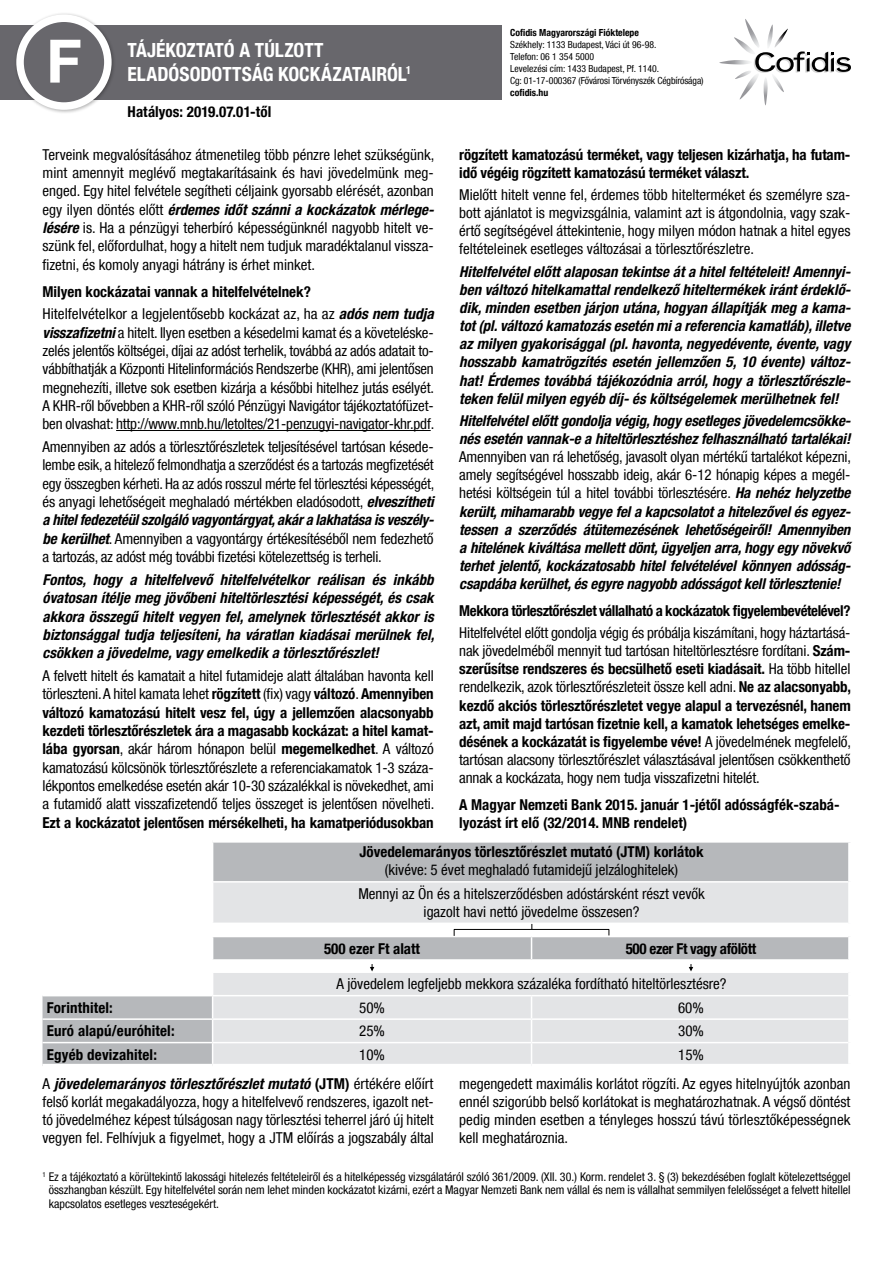
<style>
.page{position:relative;width:893px;height:1263px;background:#fff}
.page>*{position:absolute;margin:0;border:0;box-sizing:border-box;transform-origin:0 0}
.t1{font:700 60px "Helvetica Neue LT Com";color:#fff}
.t2{font:700 condensed 19.5px/23.4px "Helvetica Neue LT Com";color:#fff}
.t3{font:condensed 15px/18.3px "Helvetica Neue LT Com";color:#000;text-align:justify}
.t4{font:italic 700 condensed 15px/18.1px "Helvetica Neue LT Com";letter-spacing:-.01em;color:#000;text-align:justify}
.t5{font:700 condensed 15px/18.1px "Helvetica Neue LT Com";letter-spacing:-.01em;color:#000}
.t6{font:700 condensed 15px "Helvetica Neue LT Com";letter-spacing:.01em;color:#000}
.t7{font:condensed 12px/13.5px "Helvetica Neue LT Com";color:#000;text-align:justify}
.t8{font:condensed 9.75px/12px "Helvetica Neue LT Com";color:#000}
.t9{font:700 condensed 9.75px "Helvetica Neue LT Com";color:#000}
.s1{font-weight:400;font-style:normal}
.s2{font-weight:700}
.s3{font-weight:700;font-style:italic}
</style>
<div class="page">
<hr style="left:116px;top:430px;width:315px;height:1px;background:#000">
<div style="left:213px;top:843px;width:635px;height:38px;background:#b6b8bb"></div>
<div style="left:213px;top:882px;width:635px;height:40px;background:#e3e4e6"></div>
<svg style="left:43px;top:924px;width:806px;height:140px"></svg>
<svg style="left:719px;top:19px;width:132px;height:86px"></svg>
<div style="left:0;top:25px;width:502px;height:74px;background:#68676c"></div>
<div style="left:13px;top:12px;width:102px;height:102px;background:#000;opacity:.3"></div>
<div style="left:20px;top:18px;width:88px;height:88px;background:#68676c;border-radius:50%"></div>
<div style="left:16px;top:15px;width:96px;height:95px;border:8px solid #fff;border-radius:50%"></div>
<h1 class="t1" style="left:46px;top:23px;width:37px">F</h1>
<h2 class="t2" style="left:128px;top:39px;width:285px">TÁJÉKOZTATÓ A TÚLZOTT<br>ELADÓSODOTTSÁG KOCKÁZATAIRÓL<sup>1</sup></h2>
<p class="t6" style="left:128px;top:103px;width:145px">Hatályos: 2019.07.01-től</p>
<p class="t9" style="left:510px;top:26px;width:130px">Cofidis Magyarországi Fióktelepe</p>
<p class="t8" style="left:510px;top:38px;width:195px">Székhely: 1133 Budapest, Váci út 96-98.<br>Telefon: 06 1 354 5000<br>Levelezési cím: 1433 Budapest, Pf. 1140.<br>Cg: 01-17-000367 (Fővárosi Törvényszék Cégbírósága)</p>
<p class="t9" style="left:510px;top:86px;width:40px">cofidis.hu</p>
<p class="t5" style="left:459px;top:145px;width:393px">rögzített kamatozású terméket, vagy teljesen kizárhatja, ha futam&shy;idő végéig rögzített kamatozású terméket választ.</p>
<p class="t3" style="left:459px;top:185px;width:393px">Mielőtt hitelt venne fel, érdemes több hitelterméket és személyre sza&shy;bott ajánlatot is megvizsgálnia, valamint azt is átgondolnia, vagy szak&shy;értő segítségével áttekintenie, hogy milyen módon hatnak a hitel egyes feltételeinek esetleges változásai a törlesztőrészletre.</p>
<p class="t4" style="left:459px;top:262px;width:393px">Hitelfelvétel előtt alaposan tekintse át a hitel feltételeit! Amennyi&shy;ben változó hitelkamattal rendelkező hiteltermékek iránt érdeklő&shy;dik, minden esetben járjon utána, hogyan állapítják meg a kama&shy;tot (pl. változó kamatozás esetén mi a referencia kamatláb), illetve az milyen gyakorisággal (pl. havonta, negyedévente, évente, vagy hosszabb kamatrögzítés esetén jellemzően 5, 10 évente) változ&shy;hat! Érdemes továbbá tájékozódnia arról, hogy a törlesztőrészle&shy;teken felül milyen egyéb díj- és költségelemek merülhetnek fel!</p>
<p class="t4" style="left:459px;top:412px;width:393px">Hitelfelvétel előtt gondolja végig, hogy esetleges jövedelemcsökke&shy;nés esetén vannak-e a hiteltörlesztéshez felhasználható tartalékai!</p>
<p class="t4" style="left:459px;top:448px;width:393px"><span class="s1">Amennyiben van rá lehetőség, javasolt olyan mértékű tartalékot képezni, amely segítségével hosszabb ideig, akár 6-12 hónapig képes a megél&shy;hetési költségein túl a hitel további törlesztésére.</span> Ha nehéz helyzetbe került, mihamarabb vegye fel a kapcsolatot a hitelezővel és egyez&shy;tessen a szerződés átütemezésének lehetőségeiről! Amennyiben a hitelének kiváltása mellett dönt, ügyeljen arra, hogy egy növekvő terhet jelentő, kockázatosabb hitel felvételével könnyen adósság&shy;csapdába kerülhet, és egyre nagyobb adósságot kell törlesztenie!</p>
<p class="t5" style="left:459px;top:601px;width:393px">Mekkora törlesztőrészlet vállalható a kockázatok figyelembevételével?</p>
<p class="t3" style="left:459px;top:623px;width:393px">Hitelfelvétel előtt gondolja végig és próbálja kiszámítani, hogy háztartásá&shy;nak jövedelméből mennyit tud tartósan hiteltörlesztésre fordítani. <span class="s2">Szám&shy;szerűsítse rendszeres és becsülhető eseti kiadásait.</span> Ha több hitellel rendelkezik, azok törlesztőrészleteit össze kell adni. <span class="s2">Ne az alacsonyabb, kezdő akciós törlesztőrészletet vegye alapul a tervezésnél, hanem azt, amit majd tartósan fizetnie kell, a kamatok lehetséges emelke&shy;désének a kockázatát is figyelembe véve!</span> A jövedelmének megfelelő, tartósan alacsony törlesztőrészlet választásával jelentősen csökkenthető annak a kockázata, hogy nem tudja visszafizetni hitelét.</p>
<p class="t5" style="left:459px;top:795px;width:382px">A Magyar Nemzeti Bank 2015. január 1-jétől adósságfék-szabá&shy;lyozást írt elő (32/2014. MNB rendelet)</p>
<p class="t5" style="left:359px;top:843px;width:346px">Jövedelemarányos törlesztőrészlet mutató (JTM) korlátok</p>
<p class="t3" style="left:358px;top:858px;width:348px;line-height:23.4px;text-align:center">(kivéve: 5 évet meghaladó futamidejű jelzáloghitelek)<br>Mennyi az Ön és a hitelszerződésben adóstársként részt vevők</p>
<p class="t3" style="left:424px;top:902px;width:217px">igazolt havi nettó jövedelme összesen?</p>
<p class="t5" style="left:324px;top:939px;width:97px">500 ezer Ft alatt</p>
<p class="t5" style="left:626px;top:939px;width:132px">500 ezer Ft vagy afölött</p>
<p class="t3" style="left:336px;top:975px;width:392px">A jövedelem legfeljebb mekkora százaléka fordítható hiteltörlesztésre?</p>
<p class="t3" style="left:43px;top:145px;width:393px">Terveink megvalósításához átmenetileg több pénzre lehet szükségünk, mint amennyit meglévő megtakarításaink és havi jövedelmünk meg&shy;enged. Egy hitel felvétele segítheti céljaink gyorsabb elérését, azonban egy ilyen döntés előtt <span class="s3">érdemes időt szánni a kockázatok mérlege&shy;lésére</span> is. Ha a pénzügyi teherbíró képességünknél nagyobb hitelt ve&shy;szünk fel, előfordulhat, hogy a hitelt nem tudjuk maradéktalanul vissza&shy;fizetni, és komoly anyagi hátrány is érhet minket.</p>
<p class="t3" style="left:43px;top:280px;width:393px;line-height:22.6px"><span class="s2">Milyen kockázatai vannak a hitelfelvételnek?<br></span>Hitelfelvételkor a legjelentősebb kockázat az, ha az <span class="s3">adós nem tudja</span></p>
<p class="t3" style="left:43px;top:323px;width:393px"><span class="s3">visszafizetni</span> a hitelt. Ilyen esetben a késedelmi kamat és a követeléske&shy;zelés jelentős költségei, díjai az adóst terhelik, továbbá az adós adatait to&shy;vábbíthatják a Központi Hitelinformációs Rendszerbe (KHR), ami jelentősen megnehezíti, illetve sok esetben kizárja a későbbi hitelhez jutás esélyét.<br>A KHR-ről bővebben a KHR-ről szóló Pénzügyi Navigátor tájékoztatófüzet&shy;ben olvashat: http://www.mnb.hu/letoltes/21-penzugyi-navigator-khr.pdf.</p>
<p class="t3" style="left:43px;top:437px;width:393px">Amennyiben az adós a törlesztőrészletek teljesítésével tartósan késede&shy;lembe esik, a hitelező felmondhatja a szerződést és a tartozás megfizetését egy összegben kérheti. Ha az adós rosszul mérte fel törlesztési képességét, és anyagi lehetőségeit meghaladó mértékben eladósodott, <span class="s3">elveszítheti a hitel fedezetéül szolgáló vagyontárgyat, akár a lakhatása is veszély&shy;be kerülhet</span>. Amennyiben a vagyontárgy értékesítéséből nem fedezhető a tartozás, az adóst még további fizetési kötelezettség is terheli.</p>
<p class="t4" style="left:43px;top:570px;width:393px">Fontos, hogy a hitelfelvevő hitelfelvételkor reálisan és inkább óvatosan ítélje meg jövőbeni hiteltörlesztési képességét, és csak akkora összegű hitelt vegyen fel, amelynek törlesztését akkor is biztonsággal tudja teljesíteni, ha váratlan kiadásai merülnek fel, csökken a jövedelme, vagy emelkedik a törlesztőrészlet!</p>
<p class="t3" style="left:43px;top:666px;width:393px">A felvett hitelt és kamatait a hitel futamideje alatt általában havonta kell törleszteni. A hitel kamata lehet <span class="s2">rögzített</span> (fix) vagy <span class="s2">változó</span>. <span class="s2">Amennyiben változó kamatozású hitelt vesz fel, úgy a jellemzően alacsonyabb kezdeti törlesztőrészletek ára a magasabb kockázat: a hitel kamat&shy;lába gyorsan</span>, akár három hónapon belül <span class="s2">megemelkedhet</span>. A változó kamatozású kölcsönök törlesztőrészlete a referenciakamatok 1-3 száza&shy;lékpontos emelkedése esetén akár 10-30 százalékkal is növekedhet, ami a futamidő alatt visszafizetendő teljes összeget is jelentősen növelheti.</p>
<p class="t5" style="left:43px;top:813px;width:393px">Ezt a kockázatot jelentősen mérsékelheti, ha kamatperiódusokban</p>
<p class="t6" style="left:47px;top:998px;width:68px">Forinthitel:</p>
<p class="t3" style="left:359px;top:998px;width:27px">50%</p>
<p class="t3" style="left:678px;top:998px;width:27px">60%</p>
<p class="t6" style="left:47px;top:1022px;width:129px">Euró alapú/euróhitel:</p>
<p class="t3" style="left:359px;top:1021px;width:27px">25%</p>
<p class="t3" style="left:678px;top:1021px;width:27px">30%</p>
<p class="t6" style="left:47px;top:1045px;width:112px">Egyéb devizahitel:</p>
<p class="t3" style="left:359px;top:1045px;width:27px">10%</p>
<p class="t3" style="left:678px;top:1045px;width:27px">15%</p>
<p class="t3" style="left:43px;top:1074px;width:393px">A <span class="s3">jövedelemarányos törlesztőrészlet mutató</span> <span class="s2">(JTM)</span> értékére előírt felső korlát megakadályozza, hogy a hitelfelvevő rendszeres, igazolt net&shy;tó jövedelméhez képest túlságosan nagy törlesztési teherrel járó új hitelt vegyen fel. Felhívjuk a figyelmet, hogy a JTM előírás a jogszabály által</p>
<p class="t3" style="left:459px;top:1074px;width:393px">megengedett maximális korlátot rögzíti. Az egyes hitelnyújtók azonban ennél szigorúbb belső korlátokat is meghatározhatnak. A végső döntést pedig minden esetben a tényleges hosszú távú törlesztőképességnek kell meghatároznia.</p>
<p class="t7" style="left:49px;top:1169px;width:803px;text-indent:-6px"><sup>1</sup> Ez a tájékoztató a körültekintő lakossági hitelezés feltételeiről és a hitelképesség vizsgálatáról szóló 361/2009. (XII. 30.) Korm. rendelet 3. § (3) bekezdésében foglalt kötelezettséggel összhangban készült. Egy hitelfelvétel során nem lehet minden kockázatot kizárni, ezért a Magyar Nemzeti Bank nem vállal és nem is vállalhat semmilyen felelősséget a felvett hitellel kapcsolatos esetleges veszteségekért.</p>
</div>
